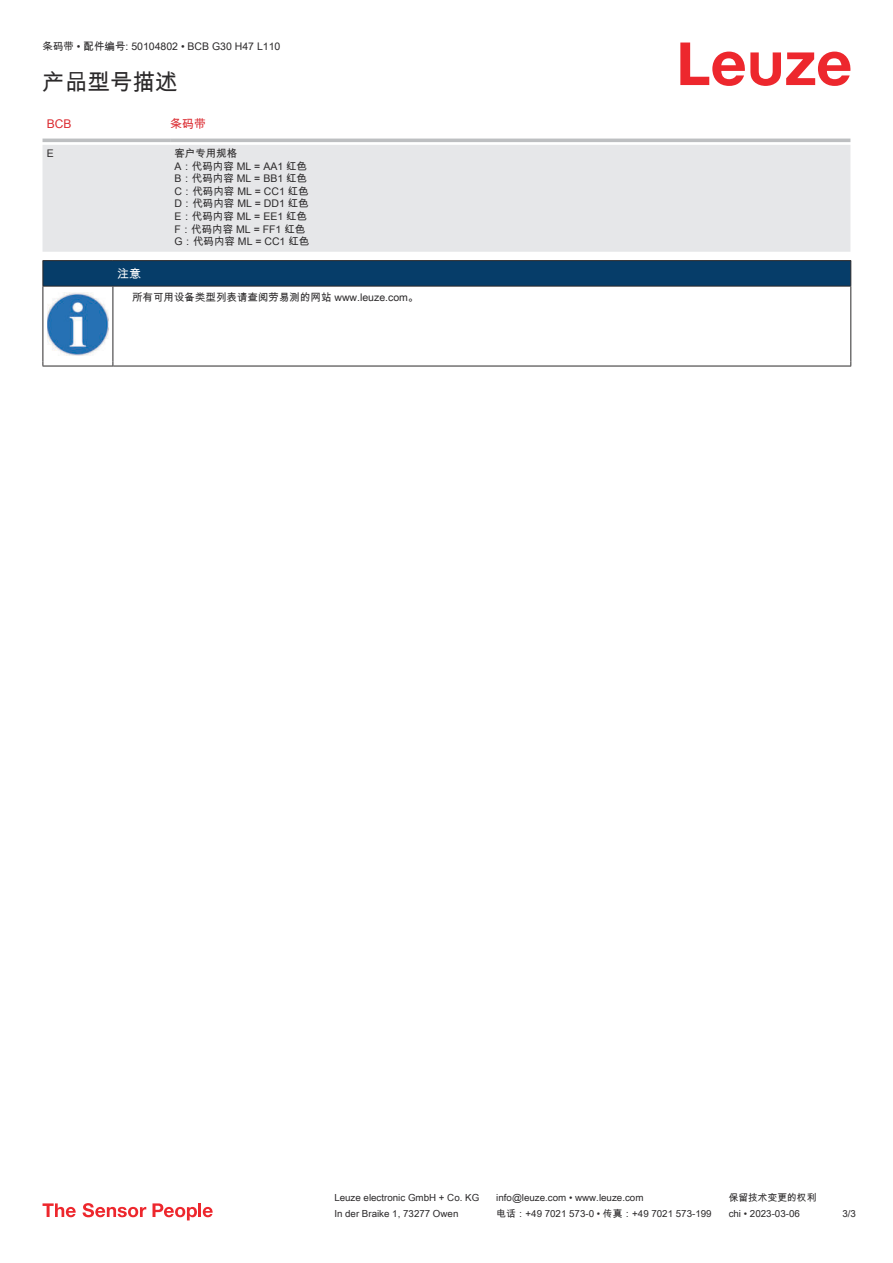
<style>
.page{position:relative;width:893px;height:1263px;background:#fff}
.page>*{position:absolute;margin:0;border:0;box-sizing:border-box;transform-origin:0 0}
.t1{font:22.5px "Arial Unicode MS";color:#2b292a}
.t2{font:12px "Arial Unicode MS";color:#db2a30}
.t3{font:12px "Arial Unicode MS";color:#fff}
.t4{font:10.5px/12.6px "Arial Unicode MS";color:#2b292a}
.t5{font:9.75px "Arial Unicode MS";color:#2b292a}
</style>
<div class="page">
<svg style="left:680px;top:43px;width:170px;height:43px"></svg>
<svg style="left:43px;top:138px;width:807px;height:1px"></svg>
<div style="left:43px;top:145px;width:807px;height:107px;background:#e6e7e9"></div>
<hr style="left:43px;top:139px;width:127px;height:3px;background:#bdbfc1">
<hr style="left:170px;top:139px;width:680px;height:3px;background:#bdbfc1">
<svg style="left:43px;top:1203px;width:33px;height:14px"></svg>
<svg style="left:83px;top:1203px;width:63px;height:14px"></svg>
<svg style="left:153px;top:1203px;width:44px;height:17px"></svg>
<hr style="left:198px;top:1203px;width:3px;height:14px;background:#ed272d">
<svg style="left:203px;top:1207px;width:10px;height:10px"></svg>
<svg style="left:44px;top:287px;width:806px;height:79px"></svg>
<hr style="left:43px;top:260px;width:70px;height:1px;background:#2b292a">
<hr style="left:43px;top:286px;width:70px;height:1px;background:#2b292a">
<hr style="left:113px;top:260px;width:738px;height:1px;background:#2b292a">
<div style="left:43px;top:261px;width:808px;height:25px;background:#063d69"></div>
<hr style="left:113px;top:286px;width:738px;height:1px;background:#2b292a">
<hr style="left:43px;top:286px;width:1px;height:75px;background:#2b292a">
<hr style="left:113px;top:286px;width:1px;height:75px;background:#2b292a">
<hr style="left:850px;top:286px;width:1px;height:75px;background:#2b292a">
<hr style="left:43px;top:366px;width:70px;height:1px;background:#2b292a">
<hr style="left:113px;top:366px;width:738px;height:1px;background:#2b292a">
<img style="left:47px;top:292px;width:61px;height:63px">
<div style="left:115px;top:287px;width:734px;height:20px;background:#fff"></div>
<p class="t4" style="left:43px;top:40px;width:239px">条码带 • 配件编号: 50104802 • BCB G30 H47 L110</p>
<h1 class="t1" style="left:43px;top:66px;width:136px">产品型号描述</h1>
<p class="t2" style="left:47px;top:117px;width:26px">BCB</p>
<p class="t2" style="left:170px;top:115px;width:37px">条码带</p>
<p class="t4" style="left:47px;top:147px;width:9px">E</p>
<p class="t4" style="left:174px;top:147px;width:137px">客户专用规格<br>A：代码内容 ML = AA1 红色<br>B：代码内容 ML = BB1 红色<br>C：代码内容 ML = CC1 红色<br>D：代码内容 ML = DD1 红色<br>E：代码内容 ML = EE1 红色<br>F：代码内容 ML = FF1 红色<br>G：代码内容 ML = CC1 红色</p>
<p class="t3" style="left:117px;top:265px;width:25px">注意</p>
<p class="t4" style="left:132px;top:291px;width:288px">所有可用设备类型列表请查阅劳易测的网站 www.leuze.com。</p>
<p class="t5" style="left:334px;top:1191px;width:146px">Leuze electronic GmbH + Co. KG</p>
<p class="t5" style="left:496px;top:1191px;width:149px">info@leuze.com • www.leuze.com</p>
<p class="t5" style="left:729px;top:1191px;width:89px">保留技术变更的权利</p>
<p class="t5" style="left:334px;top:1206px;width:126px">In der Braike 1, 73277 Owen</p>
<p class="t5" style="left:496px;top:1206px;width:217px">电话：+49 7021 573-0 • 传真：+49 7021 573-199</p>
<p class="t5" style="left:729px;top:1206px;width:73px">chi • 2023-03-06</p>
<p class="t5" style="left:842px;top:1206px;width:15px">3 /3</p>
</div>
